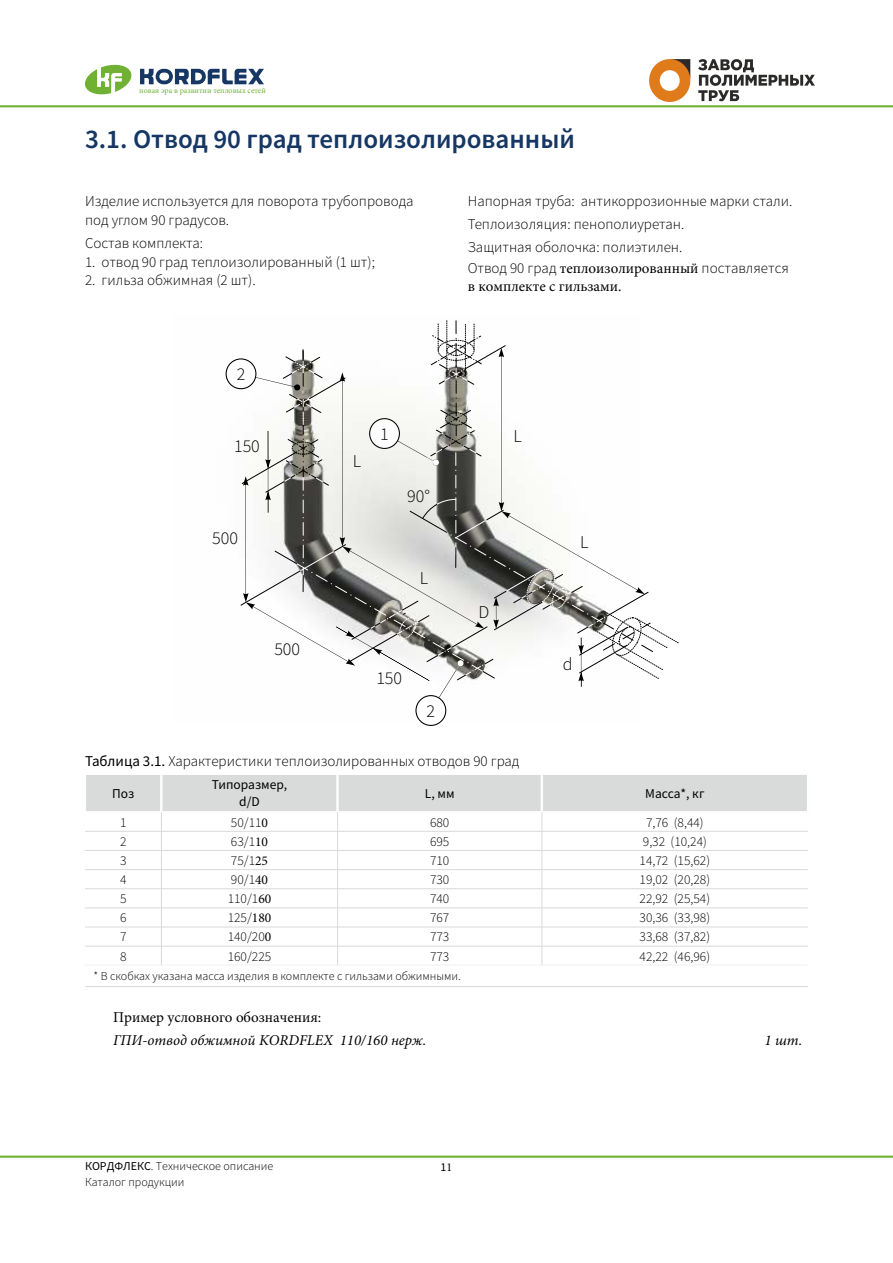
<style>
.page{position:relative;width:893px;height:1263px;background:#fff}
.page>*{position:absolute;margin:0;border:0;box-sizing:border-box;transform-origin:0 0}
.t1{font:600 27px "Source Sans Pro";color:#163763}
.t2{font:300 18px "Source Sans Pro";color:#000}
.t3{font:300 15px/22.6px "Source Sans Pro";color:#000}
.t4{font:15px "Minion Pro";color:#000}
.t5{font:italic 15px "Minion Pro";color:#000}
.t6{font:300 13.5px "Source Sans Pro";color:#000}
.t7{font:13.5px/17px "Source Sans Pro";color:#000;text-align:center}
.t8{font:300 12px "Source Sans Pro";color:#000}
.t9{font:12px "Source Sans Pro";color:#000}
.t10{font:7.95px "Minion Pro";color:#70b133}
.s1{font-family:"Minion Pro";font-weight:400}
.s2{font-weight:400}
.s3{font-family:"Minion Pro"}
</style>
<div class="page">
<div style="left:226px;top:358px;width:30px;height:31px;background:#fefefe;border:1px solid #000;border-radius:50%"></div>
<div style="left:415px;top:695px;width:31px;height:31px;background:#fefefe;border:1px solid #000;border-radius:50%"></div>
<svg style="left:240px;top:321px;width:439px;height:390px"></svg>
<div style="left:541px;top:907px;width:267px;height:20px;border:1px solid #fefefe"></div>
<div style="left:541px;top:926px;width:267px;height:20px;border:1px solid #fefefe"></div>
<div style="left:85px;top:907px;width:77px;height:20px;border:1px solid #fefefe"></div>
<div style="left:85px;top:926px;width:77px;height:20px;border:1px solid #fefefe"></div>
<div style="left:161px;top:907px;width:177px;height:20px;border:1px solid #fefefe"></div>
<div style="left:161px;top:926px;width:177px;height:20px;border:1px solid #fefefe"></div>
<div style="left:84px;top:773px;width:78px;height:40px;background:#d9dada;border:2px solid #fefefe"></div>
<div style="left:160px;top:773px;width:179px;height:40px;background:#d9dada;border:2px solid #fefefe"></div>
<div style="left:337px;top:907px;width:205px;height:20px;border:1px solid #fefefe"></div>
<div style="left:337px;top:926px;width:205px;height:20px;border:1px solid #fefefe"></div>
<div style="left:337px;top:773px;width:206px;height:40px;background:#d9dada;border:2px solid #fefefe"></div>
<div style="left:541px;top:773px;width:268px;height:40px;background:#d9dada;border:2px solid #fefefe"></div>
<hr style="left:85px;top:831px;width:723px;height:1px;background:#d9dada">
<hr style="left:85px;top:850px;width:723px;height:1px;background:#d9dada">
<hr style="left:85px;top:869px;width:723px;height:1px;background:#d9dada">
<hr style="left:85px;top:888px;width:723px;height:1px;background:#d9dada">
<hr style="left:85px;top:907px;width:723px;height:1px;background:#d9dada">
<hr style="left:85px;top:927px;width:723px;height:1px;background:#d9dada">
<hr style="left:85px;top:986px;width:723px;height:1px;background:#d9dada">
<hr style="left:85px;top:946px;width:723px;height:1px;background:#d9dada">
<hr style="left:161px;top:812px;width:1px;height:153px;background:#d9dada">
<hr style="left:337px;top:812px;width:1px;height:153px;background:#d9dada">
<hr style="left:542px;top:812px;width:1px;height:153px;background:#d9dada">
<hr style="left:0;top:1155px;width:893px;height:3px;background:#70b133">
<hr style="left:0;top:105px;width:893px;height:2px;background:#70b133">
<svg style="left:140px;top:69px;width:124px;height:15px"></svg>
<svg style="left:85px;top:64px;width:47px;height:31px"></svg>
<img style="left:649px;top:60px;width:166px;height:41px">
<p class="t10" style="left:139px;top:85px;width:128px">новая эра в развитии тепловых сетей</p>
<h1 class="t1" style="left:85px;top:128px;width:491px">3.1. Отвод 90 град теплоизолированный</h1>
<p class="t3" style="left:85px;top:193px;width:330px;line-height:18.9px">Изделие используется для поворота трубопровода под углом 90 градусов.</p>
<p class="t3" style="left:85px;top:233px;width:120px">Состав комплекта:</p>
<p class="t3" style="left:85px;top:251px;width:291px">1. отвод 90 град теплоизолированный (1 шт);</p>
<p class="t3" style="left:85px;top:270px;width:172px">2. гильза обжимная (2 шт).</p>
<p class="t2" style="left:237px;top:367px;width:10px">2</p>
<p class="t2" style="left:234px;top:438px;width:27px">150</p>
<p class="t2" style="left:212px;top:531px;width:27px">500</p>
<p class="t2" style="left:274px;top:641px;width:27px">500</p>
<p class="t2" style="left:353px;top:454px;width:10px">L</p>
<p class="t2" style="left:380px;top:426px;width:10px">1</p>
<p class="t2" style="left:407px;top:488px;width:24px">90°</p>
<p class="t2" style="left:420px;top:570px;width:10px">L</p>
<p class="t2" style="left:376px;top:670px;width:27px">150</p>
<p class="t2" style="left:427px;top:703px;width:10px">2</p>
<p class="t3" style="left:468px;top:191px;width:326px">Напорная труба: антикоррозионные марки стали.<br>Теплоизоляция: пенополиуретан.<br>Защитная оболочка: полиэтилен.</p>
<p class="t3" style="left:468px;top:258px;width:323px">Отвод 90 град <span class="s1">теплоизолированный</span> поставляется</p>
<p class="t4" style="left:468px;top:276px;width:155px">в комплекте с гильзами.</p>
<p class="t2" style="left:513px;top:428px;width:10px">L</p>
<p class="t2" style="left:479px;top:605px;width:12px">D</p>
<p class="t2" style="left:580px;top:534px;width:10px">L</p>
<p class="t2" style="left:563px;top:656px;width:11px">d</p>
<p class="t3" style="left:85px;top:751px;width:436px"><span class="s2">Таблица 3.1.</span> Характеристики теплоизолированных отводов 90 град</p>
<p class="t7" style="left:112px;top:786px;width:23px">Поз</p>
<p class="t7" style="left:212px;top:777px;width:77px">Типоразмер, d/D</p>
<p class="t6" style="left:120px;top:816px;width:8px">1</p>
<p class="t6" style="left:231px;top:816px;width:39px">50/11<span class="s1">0</span></p>
<p class="t7" style="left:425px;top:786px;width:31px">L, мм</p>
<p class="t7" style="left:645px;top:786px;width:61px">Масса*, кг</p>
<p class="t6" style="left:430px;top:816px;width:21px">680</p>
<p class="t6" style="left:646px;top:816px;width:59px">7,76 (8,44)</p>
<p class="t6" style="left:120px;top:835px;width:8px">2</p>
<p class="t6" style="left:231px;top:835px;width:39px">63/1<span class="s1">10</span></p>
<p class="t6" style="left:120px;top:874px;width:8px">4</p>
<p class="t6" style="left:231px;top:874px;width:39px">90/1<span class="s1">40</span></p>
<p class="t6" style="left:120px;top:912px;width:8px">6</p>
<p class="t6" style="left:228px;top:912px;width:45px">125/<span class="s1">180</span></p>
<p class="t6" style="left:120px;top:855px;width:8px">3</p>
<p class="t6" style="left:231px;top:855px;width:39px">75/1<span class="s1">25</span></p>
<p class="t6" style="left:120px;top:893px;width:8px">5</p>
<p class="t6" style="left:228px;top:893px;width:45px">110/1<span class="s1">60</span></p>
<p class="t6" style="left:430px;top:835px;width:21px">695</p>
<p class="t6" style="left:430px;top:874px;width:21px">730</p>
<p class="t6" style="left:430px;top:912px;width:21px">767</p>
<p class="t6" style="left:430px;top:855px;width:21px">710</p>
<p class="t6" style="left:430px;top:893px;width:21px">740</p>
<p class="t6" style="left:643px;top:835px;width:66px">9,32 (10,24)</p>
<p class="t6" style="left:640px;top:874px;width:72px">19,02 (20,28)</p>
<p class="t6" style="left:640px;top:912px;width:72px">30,36 (33,98)</p>
<p class="t6" style="left:640px;top:855px;width:72px">14,72 (15,62)</p>
<p class="t6" style="left:640px;top:893px;width:72px">22,92 (25,54)</p>
<p class="t6" style="left:120px;top:931px;width:8px">7</p>
<p class="t6" style="left:228px;top:931px;width:45px">140/20<span class="s1">0</span></p>
<p class="t6" style="left:430px;top:931px;width:21px">773</p>
<p class="t6" style="left:640px;top:931px;width:72px">33,68 (37,82)</p>
<p class="t6" style="left:120px;top:950px;width:8px">8</p>
<p class="t6" style="left:228px;top:950px;width:45px">160/225</p>
<p class="t6" style="left:430px;top:950px;width:21px">773</p>
<p class="t6" style="left:640px;top:950px;width:72px">42,22 (46,96)</p>
<p class="t8" style="left:94px;top:971px;width:369px">* В скобках указана масса изделия в комплекте с гильзами обжимными.</p>
<p class="t4" style="left:113px;top:1007px;width:210px">Пример условного обозначения:</p>
<p class="t5" style="left:113px;top:1030px;width:315px">ГПИ-отвод обжимной KORDFLEX 110/160 нерж.</p>
<p class="t5" style="left:765px;top:1030px;width:39px">1 шт.</p>
<p class="t8" style="left:85px;top:1161px;width:190px"><span class="s2">КОРДФЛЕКС</span>. Техническое описание</p>
<p class="t9" style="left:440px;top:1161px;width:13px">1<span class="s3">1</span></p>
<p class="t8" style="left:85px;top:1177px;width:101px">Каталог продукции</p>
</div>
